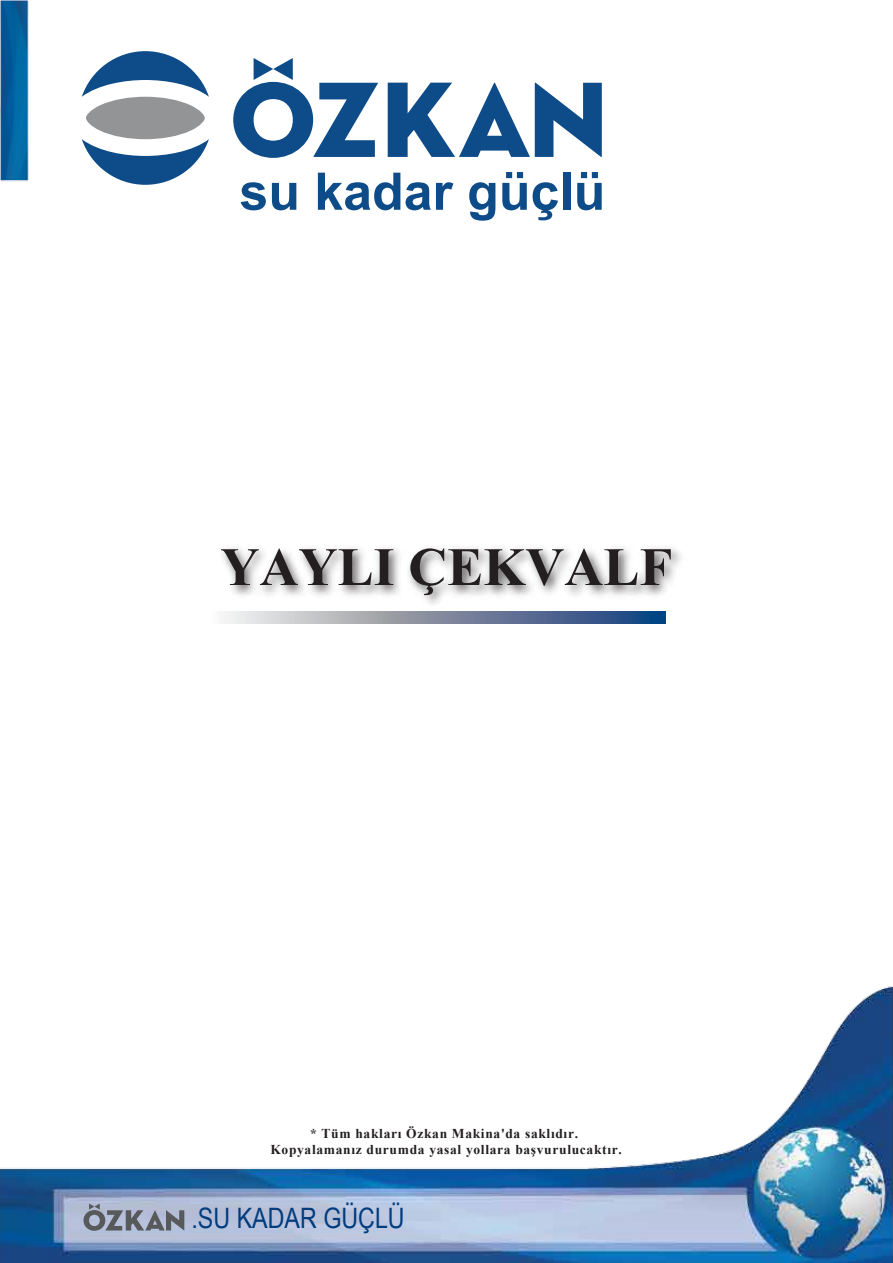
<style>
.page{position:relative;width:893px;height:1263px;background:#fff}
.page>*{position:absolute;margin:0;border:0;box-sizing:border-box;transform-origin:0 0}
.t1{font:700 54px "Times New Roman";color:#231f20}
.t2{font:700 51.9px "Arial";color:#0d4c88}
.t3{font:28.2px "Arial Narrow";color:#003c7e}
.t4{font:700 13.5px/16.2px "Times New Roman";letter-spacing:.05em;color:#231f20;text-align:center}
</style>
<div class="page">
<img style="left:222px;top:548px;width:459px;height:64px">
<svg style="left:233px;top:58px;width:145px;height:100px"></svg>
<svg style="left:388px;top:83px;width:214px;height:74px"></svg>
<svg style="left:82px;top:51px;width:127px;height:134px"></svg>
<img style="left:0;top:986px;width:893px;height:277px">
<svg style="left:83px;top:1203px;width:101px;height:28px;background:#8e95a4"></svg>
<img style="left:0;top:0;width:29px;height:182px">
<svg style="left:224px;top:612px;width:442px;height:12px;background:#818fa7"></svg>
<h2 class="t2" style="left:240px;top:155px;width:367px">su kadar güçlü</h2>
<h1 class="t1" style="left:220px;top:528px;width:453px">YAYLI ÇEKVALF</h1>
<p class="t4" style="left:270px;top:1125px;width:353px">* Tüm hakları Özkan Makina'da saklıdır.<br>Kopyalamanız durumda yasal yollara başvurulucaktır.</p>
<h3 class="t3" style="left:191px;top:1198px;width:215px">.SU KADAR GÜÇLÜ</h3>
</div>
